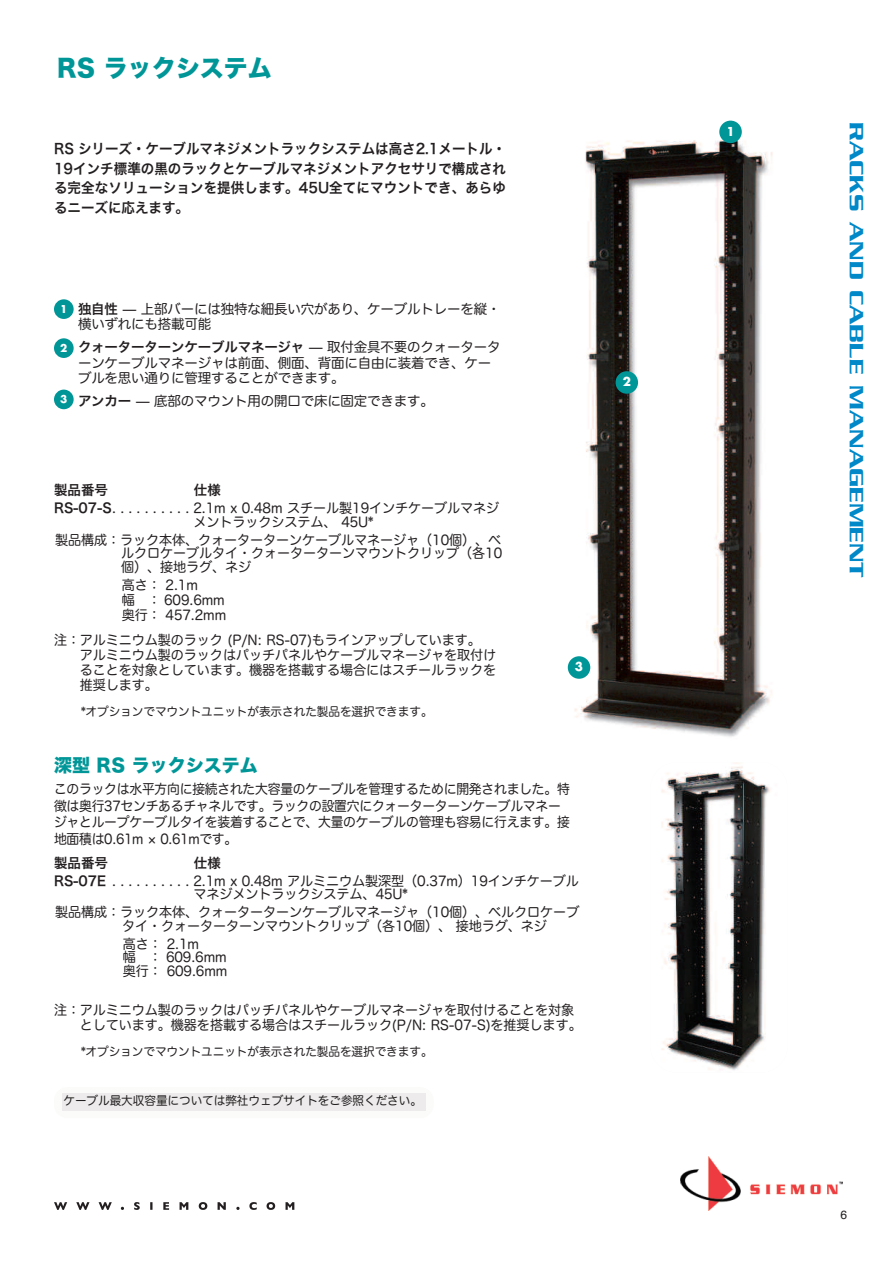
<style>
.page{position:relative;width:893px;height:1263px;background:#fff}
.page>*{position:absolute;margin:0;border:0;box-sizing:border-box;transform-origin:0 0}
.t1{font:24px "Hira Kaku Std N W8";color:#009698}
.t2{font:500 21px "Serpentine";color:#0088c8;scale:1.25 1}
.t3{font:18px "Hira Kaku Std N W8";color:#009698}
.t4{font:14.1px/19.5px "Hira Kaku Pro N W6";letter-spacing:.01em;color:#231f20;text-align:justify;scale:.95 1}
.t5{font:13.5px/13.5px "Hira Maru Pro N W4";letter-spacing:-.005em;color:#231f20}
.t6{font:13.5px/16.5px "Hira Maru Pro N W4";letter-spacing:-.005em;color:#231f20;scale:.95 1}
.t7{font:13.5px "Hira Kaku Pro N W6";letter-spacing:-.015em;color:#231f20}
.t8{font:12px "Hira Maru Pro N W4";letter-spacing:-.005em;color:#231f20}
.t9{font:700 12px "Futura";color:#fff}
.t10{font:12px "Helvetica";color:#231f20}
.t11{font:700 10.5px "Futura";color:#fff}
.s1{font-family:"Hira Kaku Pro N W6"}
.s2{font-family:"Hira Maru Pro N W4"}
</style>
<div class="page">
<img style="left:567px;top:135px;width:206px;height:602px">
<img style="left:681px;top:1157px;width:162px;height:54px">
<svg style="left:54px;top:1202px;width:240px;height:8px"></svg>
<div style="left:719px;top:121px;width:23px;height:22px;background:#009698;border-radius:50%"></div>
<div style="left:615px;top:371px;width:23px;height:23px;background:#009698;border-radius:50%"></div>
<div style="left:568px;top:656px;width:22px;height:23px;background:#009698;border-radius:50%"></div>
<img style="left:650px;top:762px;width:138px;height:310px;border-radius:27px">
<div style="left:54px;top:1087px;width:380px;height:31px;background:#fbfbfa;border-radius:14px"></div>
<div style="left:62px;top:1093px;width:363px;height:17px;background:#edebeb"></div>
<div style="left:54px;top:299px;width:20px;height:20px;background:#009698;border-radius:50%"></div>
<div style="left:54px;top:338px;width:20px;height:20px;background:#009698;border-radius:50%"></div>
<div style="left:54px;top:390px;width:20px;height:19px;background:#009698;border-radius:50%"></div>
<h1 class="t1" style="left:57px;top:54px;width:216px">RS ラックシステム</h1>
<p class="t4" style="left:54px;top:139px;width:477px">RS シリーズ・ケーブルマネジメントラックシステムは高さ2.1メートル・19インチ標準の黒のラックとケーブルマネジメントアクセサリで構成される完全なソリューションを提供します。45U全てにマウントでき、あらゆるニーズに応えます。</p>
<p class="t11" style="left:60px;top:304px;width:9px">1</p>
<p class="t11" style="left:60px;top:343px;width:9px">2</p>
<p class="t11" style="left:60px;top:394px;width:9px">3</p>
<p class="t5" style="left:78px;top:300px;width:424px;line-height:15.8px"><span class="s1">独自性</span> — 上部バーには独特な細長い穴があり、ケーブルトレーを縦・横いずれにも搭載可能</p>
<p class="t7" style="left:78px;top:335px;width:424px">クォーターターンケーブルマネージャ <span class="s2">— 取付金具不要のクォータータ</span></p>
<p class="t5" style="left:78px;top:354px;width:415px;line-height:15.8px">ーンケーブルマネージャは前面、側面、背面に自由に装着でき、ケーブルを思い通りに管理することができます。</p>
<p class="t5" style="left:78px;top:393px;width:358px"><span class="s1">アンカー</span> — 底部のマウント用の開口で床に固定できます。</p>
<p class="t7" style="left:54px;top:478px;width:55px">製品番号</p>
<p class="t7" style="left:194px;top:478px;width:28px">仕様</p>
<p class="t5" style="left:193px;top:500px;width:307px;text-indent:-139px"><span class="s1">RS-07-S</span>. . . . . . . . . . 2.1m x 0.48m スチール製19インチケーブルマネジメントラックシステム、 45U*</p>
<p class="t5" style="left:121px;top:532px;width:383px;text-align:justify;text-indent:-66px">製品構成：ラック本体、クォーターターンケーブルマネージャ（10個）、ベルクロケーブルタイ・クォーターターンマウントクリップ（各10個）、接地ラグ、ネジ</p>
<p class="t5" style="left:122px;top:576px;width:106px;line-height:15px">高さ： 2.1m<br>幅 ： 609.6mm奥行： 457.2mm</p>
<p class="t5" style="left:80px;top:632px;width:418px;line-height:15px;text-indent:-26px">注：アルミニウム製のラック (P/N: RS-07)もラインアップしています。アルミニウム製のラックはパッチパネルやケーブルマネージャを取付けることを対象としています。機器を搭載する場合にはスチールラックを推奨します。</p>
<p class="t8" style="left:81px;top:701px;width:353px">*オプションでマウントユニットが表示された製品を選択できます。</p>
<h3 class="t3" style="left:54px;top:755px;width:205px">深型 RS ラックシステム</h3>
<p class="t6" style="left:54px;top:780px;width:544px">このラックは水平方向に接続された大容量のケーブルを管理するために開発されました。特徴は奥行37センチあるチャネルです。ラックの設置穴にクォーターターンケーブルマネージャとループケーブルタイを装着することで、大量のケーブルの管理も容易に行えます。接地面積は0.61m × 0.61mです。</p>
<p class="t7" style="left:54px;top:850px;width:55px">製品番号</p>
<p class="t7" style="left:194px;top:850px;width:28px">仕様</p>
<p class="t5" style="left:193px;top:873px;width:387px;text-indent:-139px"><span class="s1">RS-07E</span> . . . . . . . . . . 2.1m x 0.48m アルミニウム製深型（0.37m）19インチケーブルマネジメントラックシステム、45U*</p>
<p class="t5" style="left:122px;top:904px;width:459px;text-indent:-67px">製品構成：ラック本体、クォーターターンケーブルマネージャ（10個）、ベルクロケーブタイ・クォーターターンマウントクリップ（各10個）、接地ラグ、ネジ</p>
<p class="t5" style="left:123px;top:936px;width:106px">高さ： 2.1m<br>幅 ： 609.6mm奥行： 609.6mm</p>
<p class="t5" style="left:80px;top:1001px;width:503px;line-height:15px;text-indent:-26px">注：アルミニウム製のラックはパッチパネルやケーブルマネージャを取付けることを対象としています。機器を搭載する場合はスチールラック(P/N: RS-07-S)を推奨します。</p>
<p class="t8" style="left:81px;top:1041px;width:353px">*オプションでマウントユニットが表示された製品を選択できます。</p>
<p class="t8" style="left:63px;top:1090px;width:360px">ケーブル最大収容量については弊社ウェブサイトをご参照ください。</p>
<p class="t9" style="left:575px;top:661px;width:10px">3</p>
<p class="t9" style="left:623px;top:376px;width:10px">2</p>
<p class="t9" style="left:726px;top:126px;width:10px">1</p>
<h2 class="t2" style="left:863px;top:122px;width:366px;rotate:90deg">RACKS AND CABLE MANAGEMENT</h2>
<p class="t10" style="left:840px;top:1207px;width:8px">6</p>
</div>
